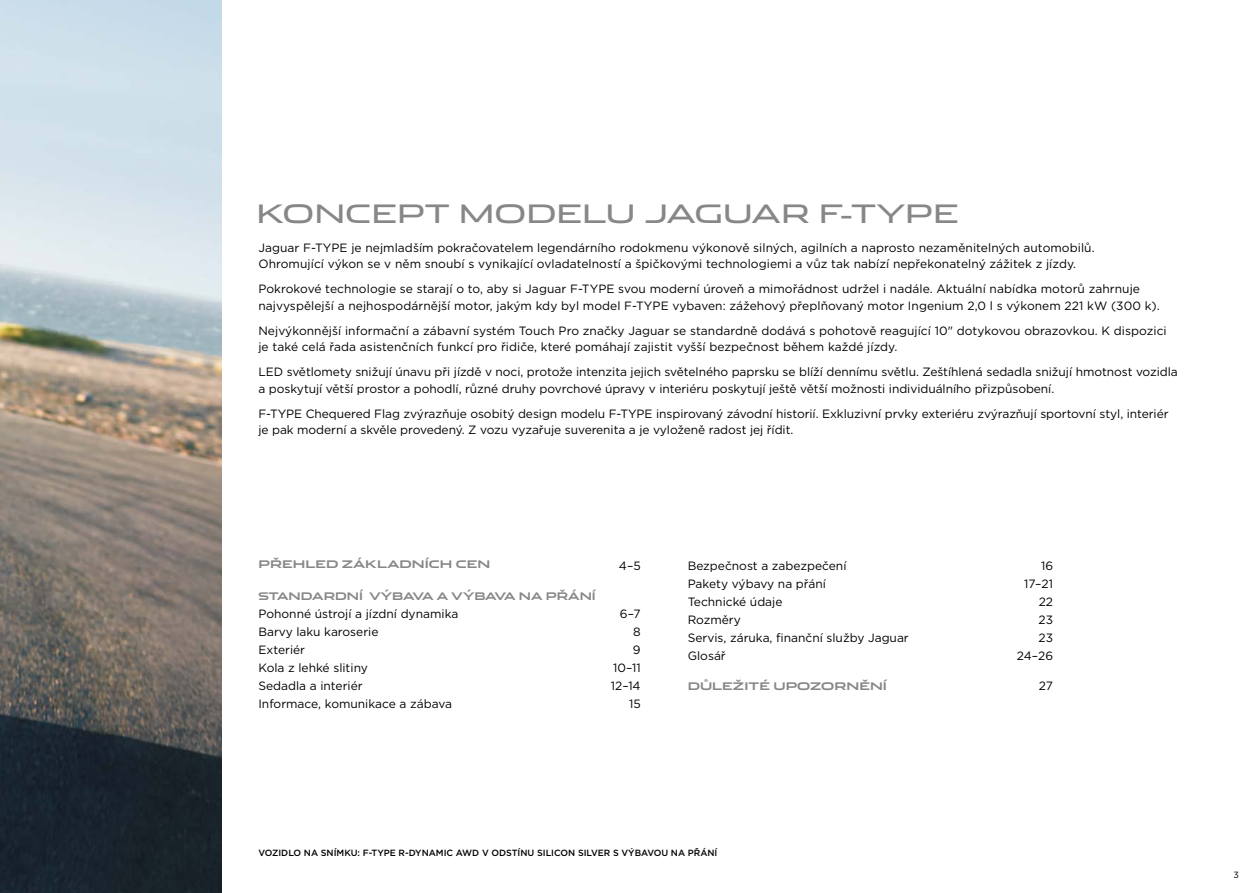
<style>
.page{position:relative;width:1255px;height:893px;background:#fff}
.page>*{position:absolute;margin:0;border:0;box-sizing:border-box;transform-origin:0 0}
.t1{font:25.5px "Jaguar";color:#878787}
.t2{font:12px/16.5px "Gotham";color:#000}
.t3{font:700 10.5px "Jaguar";color:#878787}
.t4{font:700 10.5px "Jaguar";color:#878787;scale:.95 1}
.t5{font:500 9px "Gotham";color:#000}
.t6{font:9px "Gotham";color:#000}
</style>
<div class="page">
<img style="left:0;top:0;width:221px;height:893px">
<h1 class="t1" style="left:257px;top:193px;width:703px">KONCEPT MODELU JAGUAR F-TYPE</h1>
<p class="t2" style="left:258px;top:239px;width:837px">Jaguar F-TYPE je nejmladším pokračovatelem legendárního rodokmenu výkonově silných, agilních a naprosto nezaměnitelných automobilů.<br>Ohromující výkon se v něm snoubí s vynikající ovladatelností a špičkovými technologiemi a vůz tak nabízí nepřekonatelný zážitek z jízdy.</p>
<p class="t2" style="left:258px;top:280px;width:902px">Pokrokové technologie se starají o to, aby si Jaguar F-TYPE svou moderní úroveň a mimořádnost udržel i nadále. Aktuální nabídka motorů zahrnuje najvyspělejší a nejhospodárnější motor, jakým kdy byl model F-TYPE vybaven: zážehový přeplňovaný motor Ingenium 2,0 l s výkonem 221 kW (300 k).</p>
<p class="t2" style="left:258px;top:322px;width:909px">Nejvýkonnější informační a zábavní systém Touch Pro značky Jaguar se standardně dodává s pohotově reagující 10" dotykovou obrazovkou. K dispozici je také celá řada asistenčních funkcí pro řidiče, které pomáhají zajistit vyšší bezpečnost během každé jízdy.</p>
<p class="t2" style="left:258px;top:363px;width:920px">LED světlomety snižují únavu při jízdě v noci, protože intenzita jejich světelného paprsku se blíží dennímu světlu. Zeštíhlená sedadla snižují hmotnost vozidla a poskytují větší prostor a pohodlí, různé druhy povrchové úpravy v interiéru poskytují ještě větší možnosti individuálního přizpůsobení.</p>
<p class="t2" style="left:258px;top:405px;width:911px">F-TYPE Chequered Flag zvýrazňuje osobitý design modelu F-TYPE inspirovaný závodní historií. Exkluzivní prvky exteriéru zvýrazňují sportovní styl, interiér je pak moderní a skvěle provedený. Z vozu vyzařuje suverenita a je vyloženě radost jej řídit.</p>
<p class="t3" style="left:258px;top:555px;width:233px">PŘEHLED ZÁKLADNÍCH CEN</p>
<p class="t2" style="left:619px;top:557px;width:23px">4–5</p>
<p class="t4" style="left:258px;top:587px;width:356px">STANDARDNÍ VÝBAVA A VÝBAVA NA PŘÁNÍ</p>
<p class="t2" style="left:258px;top:605px;width:201px">Pohonné ústrojí a jízdní dynamika</p>
<p class="t2" style="left:620px;top:605px;width:22px">6–7</p>
<p class="t2" style="left:258px;top:623px;width:122px">Barvy laku karoserie</p>
<p class="t2" style="left:633px;top:623px;width:9px">8</p>
<p class="t2" style="left:258px;top:641px;width:48px">Exteriér</p>
<p class="t2" style="left:633px;top:641px;width:9px">9</p>
<p class="t2" style="left:258px;top:659px;width:111px">Kola z lehké slitiny</p>
<p class="t2" style="left:613px;top:659px;width:29px">10–11</p>
<p class="t2" style="left:258px;top:677px;width:106px">Sedadla a interiér</p>
<p class="t2" style="left:611px;top:677px;width:31px">12–14</p>
<p class="t2" style="left:258px;top:695px;width:195px">Informace, komunikace a zábava</p>
<p class="t2" style="left:629px;top:695px;width:13px">15</p>
<p class="t2" style="left:687px;top:557px;width:160px">Bezpečnost a zabezpečení</p>
<p class="t2" style="left:1041px;top:557px;width:14px">16</p>
<p class="t2" style="left:687px;top:575px;width:140px">Pakety výbavy na přání</p>
<p class="t2" style="left:1024px;top:575px;width:30px">17–21</p>
<p class="t2" style="left:687px;top:593px;width:96px">Technické údaje</p>
<p class="t2" style="left:1038px;top:593px;width:16px">22</p>
<p class="t2" style="left:687px;top:611px;width:55px">Rozměry</p>
<p class="t2" style="left:1038px;top:611px;width:16px">23</p>
<p class="t2" style="left:687px;top:630px;width:223px">Servis, záruka, finanční služby Jaguar</p>
<p class="t2" style="left:1038px;top:630px;width:16px">23</p>
<p class="t2" style="left:687px;top:648px;width:40px">Glosář</p>
<p class="t2" style="left:1016px;top:648px;width:38px">24–26</p>
<p class="t3" style="left:687px;top:677px;width:201px">DŮLEŽITÉ UPOZORNĚNÍ</p>
<p class="t2" style="left:1038px;top:677px;width:16px">27</p>
<p class="t5" style="left:258px;top:847px;width:460px">VOZIDLO NA SNÍMKU: F-TYPE R-DYNAMIC AWD V ODSTÍNU SILICON SILVER S VÝBAVOU NA PŘÁNÍ</p>
<p class="t6" style="left:1233px;top:869px;width:7px">3</p>
</div>
